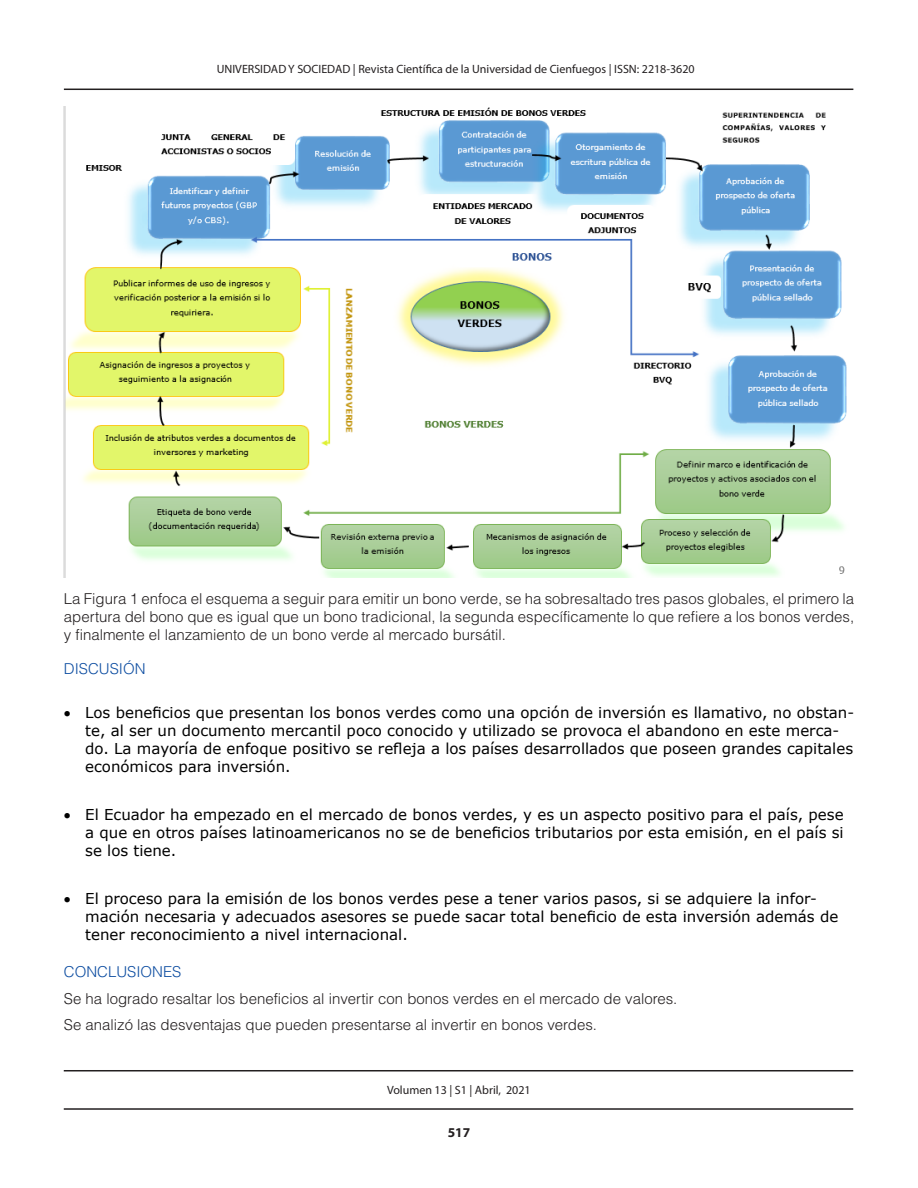
<style>
.page{position:relative;width:918px;height:1188px;background:#fff}
.page>*{position:absolute;margin:0;border:0;box-sizing:border-box;transform-origin:0 0}
.t1{font:15px/18px "Verdana";color:#000}
.TEXTO{font:300 15px/18px "Helvetica LT Std";color:#231f20;text-align:justify}
.TITULOS_AZUL{font:300 15px "Helvetica LT Std";color:#0d4da1}
.t2{font:700 13.5px "Myriad Pro";color:#231f20}
.t3{font:12px "Myriad Pro";color:#231f20}
</style>
<div class="page">
<hr style="left:64px;top:89px;width:789px;height:1px;background:#231f20">
<hr style="left:64px;top:1108px;width:789px;height:2px;background:#231f20">
<hr style="left:64px;top:1070px;width:789px;height:1px;background:#231f20">
<img style="left:64px;top:106px;width:783px;height:472px">
<p class="t3" style="left:217px;top:61px;width:479px">UNIVERSIDAD Y SOCIEDAD | Revista Científica de la Universidad de Cienfuegos | ISSN: 2218-3620</p>
<p class="TEXTO" style="left:64px;top:590px;width:792px">La Figura 1 enfoca el esquema a seguir para emitir un bono verde, se ha sobresaltado tres pasos globales, el primero la apertura del bono que es igual que un bono tradicional, la segunda específicamente lo que refiere a los bonos verdes, y finalmente el lanzamiento de un bono verde al mercado bursátil.</p>
<p class="TITULOS_AZUL" style="left:64px;top:659px;width:83px">DISCUSIÓN</p>
<p class="t1" style="left:85px;top:704px;width:771px;text-indent:-21px">• Los beneficios que presentan los bonos verdes como una opción de inversión es llamativo, no obstan&shy;te, al ser un documento mercantil poco conocido y utilizado se provoca el abandono en este merca&shy;do. La mayoría de enfoque positivo se refleja a los países desarrollados que poseen grandes capitales económicos para inversión.</p>
<p class="t1" style="left:85px;top:806px;width:760px;text-align:justify;text-indent:-21px">• El Ecuador ha empezado en el mercado de bonos verdes, y es un aspecto positivo para el país, pese a que en otros países latinoamericanos no se de beneficios tributarios por esta emisión, en el país si se los tiene.</p>
<p class="t1" style="left:85px;top:890px;width:755px;text-indent:-21px">• El proceso para la emisión de los bonos verdes pese a tener varios pasos, si se adquiere la infor&shy;mación necesaria y adecuados asesores se puede sacar total beneficio de esta inversión además de tener reconocimiento a nivel internacional.</p>
<p class="TITULOS_AZUL" style="left:64px;top:963px;width:119px">CONCLUSIONES</p>
<p class="TEXTO" style="left:64px;top:989px;width:615px">Se ha logrado resaltar los beneficios al invertir con bonos verdes en el mercado de valores.</p>
<p class="TEXTO" style="left:64px;top:1016px;width:535px">Se analizó las desventajas que pueden presentarse al invertir en bonos verdes.</p>
<p class="t3" style="left:387px;top:1083px;width:145px">Volumen 13 | S1 | Abril, 2021</p>
<p class="t2" style="left:448px;top:1124px;width:24px">517</p>
</div>
